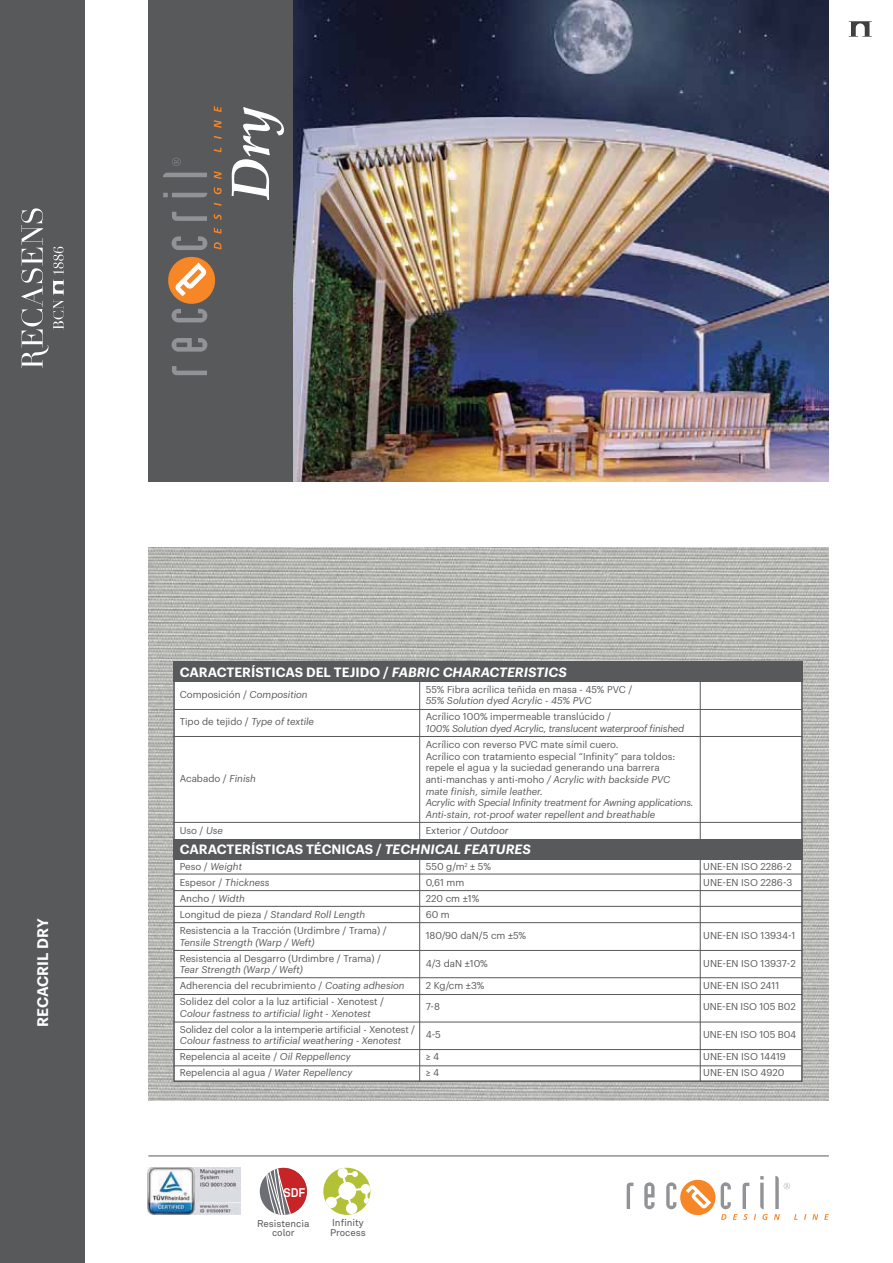
<style>
.page{position:relative;width:893px;height:1263px;background:#fff}
.page>*{position:absolute;margin:0;border:0;box-sizing:border-box;transform-origin:0 0}
.t1{font:600 15px "Graphik";color:#fff}
.t2{font:600 13.2px "Graphik";color:#fff}
.t3{font:700 12.45px "Akkurat";color:#fff;scale:.91 1}
.t4{font:italic 9.75px/11.7px "Graphik";color:#58595b}
.t5{font:9.75px "Graphik";color:#58595b}
.t6{font:italic 9.75px "Graphik";letter-spacing:-.02em;color:#58595b}
.t7{font:9.75px/9.8px "Akkurat";color:#58595b}
.s1{font-style:italic}
.s2{font-style:normal}
</style>
<div class="page">
<svg style="left:323px;top:1168px;width:47px;height:47px"></svg>
<div style="left:338px;top:1168px;width:10px;height:10px;background:#fff;border-radius:50%"></div>
<div style="left:326px;top:1197px;width:11px;height:11px;background:#fff;border-radius:50%"></div>
<div style="left:346px;top:1203px;width:11px;height:11px;background:#fff;border-radius:50%"></div>
<svg style="left:332px;top:1171px;width:38px;height:37px"></svg>
<div style="left:260px;top:1168px;width:47px;height:47px;background:#6c6e74;border-radius:50%"></div>
<svg style="left:265px;top:1168px;width:42px;height:47px"></svg>
<img style="left:148px;top:1167px;width:93px;height:47px">
<img style="left:148px;top:548px;width:681px;height:552px">
<div style="left:0;top:0;width:85px;height:1263px;background:#58595b"></div>
<svg style="left:21px;top:208px;width:43px;height:160px"></svg>
<svg style="left:849px;top:21px;width:23px;height:16px"></svg>
<hr style="left:148px;top:1155px;width:681px;height:1px;background:#58595b">
<img style="left:293px;top:0;width:536px;height:481px">
<svg style="left:812px;top:1214px;width:6px;height:6px"></svg>
<svg style="left:824px;top:1214px;width:5px;height:6px"></svg>
<svg style="left:743px;top:1176px;width:25px;height:44px"></svg>
<svg style="left:627px;top:1183px;width:6px;height:26px"></svg>
<svg style="left:644px;top:1182px;width:11px;height:27px"></svg>
<svg style="left:666px;top:1179px;width:71px;height:41px"></svg>
<svg style="left:774px;top:1176px;width:24px;height:44px"></svg>
<div style="left:148px;top:0;width:145px;height:481px;background:#58595b"></div>
<svg style="left:232px;top:107px;width:52px;height:93px"></svg>
<svg style="left:214px;top:214px;width:8px;height:6px"></svg>
<svg style="left:214px;top:203px;width:7px;height:3px"></svg>
<svg style="left:214px;top:187px;width:8px;height:7px"></svg>
<svg style="left:214px;top:171px;width:7px;height:8px"></svg>
<svg style="left:214px;top:148px;width:7px;height:4px"></svg>
<svg style="left:214px;top:136px;width:7px;height:3px"></svg>
<svg style="left:214px;top:120px;width:7px;height:8px"></svg>
<svg style="left:214px;top:106px;width:7px;height:6px"></svg>
<svg style="left:172px;top:212px;width:35px;height:9px"></svg>
<svg style="left:163px;top:193px;width:44px;height:4px"></svg>
<svg style="left:163px;top:173px;width:44px;height:4px"></svg>
<svg style="left:172px;top:366px;width:35px;height:9px"></svg>
<svg style="left:172px;top:338px;width:35px;height:14px"></svg>
<svg style="left:168px;top:228px;width:53px;height:94px"></svg>
<svg style="left:172px;top:158px;width:9px;height:8px"></svg>
<div style="left:174px;top:662px;width:628px;height:419px;background:#fff"></div>
<hr style="left:173px;top:709px;width:630px;height:1px;background:#58595b">
<hr style="left:419px;top:680px;width:1px;height:402px;background:#58595b">
<hr style="left:700px;top:680px;width:1px;height:402px;background:#58595b">
<hr style="left:173px;top:736px;width:630px;height:1px;background:#58595b">
<hr style="left:173px;top:822px;width:630px;height:1px;background:#58595b">
<hr style="left:173px;top:874px;width:630px;height:1px;background:#58595b">
<hr style="left:173px;top:890px;width:630px;height:1px;background:#58595b">
<hr style="left:173px;top:906px;width:630px;height:1px;background:#58595b">
<hr style="left:173px;top:922px;width:630px;height:1px;background:#58595b">
<hr style="left:173px;top:950px;width:630px;height:1px;background:#58595b">
<hr style="left:173px;top:977px;width:630px;height:1px;background:#58595b">
<hr style="left:173px;top:994px;width:630px;height:1px;background:#58595b">
<hr style="left:173px;top:1022px;width:630px;height:1px;background:#58595b">
<hr style="left:173px;top:1049px;width:630px;height:1px;background:#58595b">
<hr style="left:173px;top:1065px;width:630px;height:1px;background:#58595b">
<div style="left:173px;top:661px;width:630px;height:20px;background:#58595b"></div>
<div style="left:173px;top:839px;width:630px;height:20px;background:#58595b"></div>
<h1 class="t1" style="left:36px;top:1027px;width:110px;rotate:-90deg">RECACRIL DRY</h1>
<h2 class="t2" style="left:180px;top:666px;width:389px">CARACTERÍSTICAS DEL TEJIDO / <span class="s1">FABRIC CHARACTERISTICS</span></h2>
<p class="t5" style="left:180px;top:690px;width:130px">Composición / <span class="s1">Composition</span></p>
<p class="t5" style="left:426px;top:684px;width:208px">55% Fibra acrílica teñida en masa - 45% PVC /</p>
<p class="t4" style="left:426px;top:695px;width:167px">55% Solution dyed Acrylic - 45% PVC</p>
<p class="t5" style="left:180px;top:717px;width:136px">Tipo de tejido / <span class="s1">Type of textile</span></p>
<p class="t5" style="left:180px;top:774px;width:78px">Acabado / <span class="s1">Finish</span></p>
<p class="t5" style="left:426px;top:712px;width:187px">Acrílico 100% impermeable translúcido /</p>
<p class="t6" style="left:426px;top:724px;width:260px">100% Solution dyed Acrylic, translucent waterproof finished</p>
<p class="t4" style="left:426px;top:739px;width:269px"><span class="s2">Acrílico con reverso PVC mate símil cuero.<br>Acrílico con tratamiento especial “Infinity” para toldos: repele el agua y la suciedad generando una barrera anti-manchas y anti-moho</span> / Acrylic with backside PVC mate finish, simile leather.<br>Acrylic with Special Infinity treatment for Awning applications.<br>Anti-stain, rot-proof water repellent and breathable</p>
<p class="t5" style="left:180px;top:826px;width:45px">Uso / <span class="s1">Use</span></p>
<p class="t5" style="left:426px;top:826px;width:84px">Exterior <span class="s1">/ Outdoor</span></p>
<h2 class="t2" style="left:180px;top:843px;width:353px">CARACTERÍSTICAS TÉCNICAS / <span class="s1">TECHNICAL FEATURES</span></h2>
<p class="t4" style="left:180px;top:861px;width:64px"><span class="s2">Peso /</span> Weight</p>
<p class="t5" style="left:426px;top:862px;width:67px">550 g/m<sup>2</sup> ± 5%</p>
<p class="t5" style="left:703px;top:862px;width:90px">UNE-EN ISO 2286-2</p>
<p class="t4" style="left:180px;top:877px;width:91px"><span class="s2">Espesor /</span> Thickness</p>
<p class="t5" style="left:426px;top:878px;width:40px">0,61 mm</p>
<p class="t5" style="left:703px;top:878px;width:91px">UNE-EN ISO 2286-3</p>
<p class="t5" style="left:180px;top:894px;width:67px">Ancho / <span class="s1">Width</span></p>
<p class="t5" style="left:426px;top:894px;width:55px">220 cm ±1%</p>
<p class="t4" style="left:180px;top:909px;width:187px"><span class="s2">Longitud de pieza /</span> Standard Roll Length</p>
<p class="t5" style="left:426px;top:910px;width:26px">60 m</p>
<p class="t5" style="left:180px;top:926px;width:209px">Resistencia a la Tracción (Urdimbre / Trama) /</p>
<p class="t5" style="left:426px;top:931px;width:102px">180/90 daN/5 cm ±5%</p>
<p class="t5" style="left:703px;top:931px;width:94px">UNE-EN ISO 13934-1</p>
<p class="t4" style="left:180px;top:937px;width:137px">Tensile Strength (Warp / Weft)</p>
<p class="t5" style="left:180px;top:953px;width:203px">Resistencia al Desgarro (Urdimbre / Trama) /</p>
<p class="t5" style="left:426px;top:959px;width:64px">4/3 daN ±10%</p>
<p class="t5" style="left:703px;top:959px;width:94px">UNE-EN ISO 13937-2</p>
<p class="t4" style="left:180px;top:962px;width:227px;line-height:15.9px">Tear Strength (Warp / Weft)<br><span class="s2">Adherencia del recubrimiento /</span> Coating adhesion</p>
<p class="t5" style="left:426px;top:981px;width:60px">2 Kg/cm ±3%</p>
<p class="t5" style="left:703px;top:981px;width:78px">UNE-EN ISO 2411</p>
<p class="t5" style="left:180px;top:997px;width:206px">Solidez del color a la luz artificial - Xenotest /</p>
<p class="t4" style="left:180px;top:1008px;width:193px">Colour fastness to artificial light - Xenotest</p>
<p class="t5" style="left:180px;top:1025px;width:237px">Solidez del color a la intemperie artificial - Xenotest /</p>
<p class="t4" style="left:180px;top:1034px;width:223px;line-height:15.9px">Colour fastness to artificial weathering - Xenotest<br><span class="s2">Repelencia al aceite /</span> Oil Reppellency</p>
<p class="t5" style="left:426px;top:1002px;width:16px">7-8</p>
<p class="t5" style="left:703px;top:1002px;width:94px">UNE-EN ISO 105 B02</p>
<p class="t5" style="left:426px;top:1030px;width:17px">4-5</p>
<p class="t5" style="left:703px;top:1030px;width:95px">UNE-EN ISO 105 B04</p>
<p class="t5" style="left:426px;top:1052px;width:15px">≥ 4</p>
<p class="t5" style="left:703px;top:1052px;width:84px">UNE-EN ISO 14419</p>
<p class="t5" style="left:180px;top:1068px;width:174px">Repelencia al agua / <span class="s1">Water Repellency</span></p>
<p class="t5" style="left:426px;top:1068px;width:15px">≥ 4</p>
<p class="t5" style="left:703px;top:1068px;width:83px">UNE-EN ISO 4920</p>
<p class="t3" style="left:283px;top:1185px;width:25px">SDF</p>
<p class="t7" style="left:257px;top:1218px;width:54px;text-align:center">Resistencia color</p>
<p class="t7" style="left:330px;top:1218px;width:37px">Infinity<br>Process</p>
</div>
